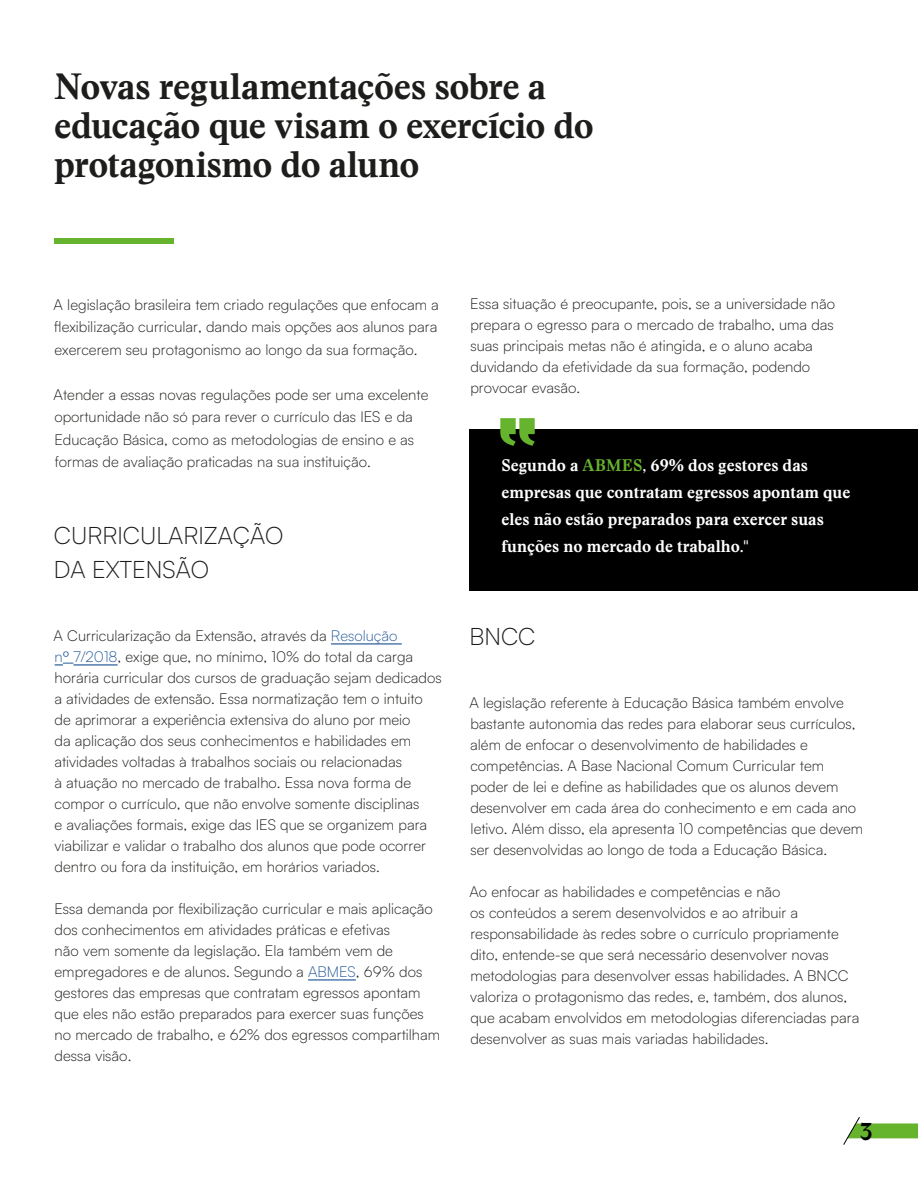
<style>
.page{position:relative;width:918px;height:1188px;background:#fff}
.page>*{position:absolute;margin:0;border:0;box-sizing:border-box;transform-origin:0 0}
.H1_-_30pt{font:700 36px/39px "Stanley";letter-spacing:-.02em;color:#1d1d1b}
.Body_-_10pt{font:300 24px "Satoshi";color:#1d1d1b}
.t1{font:700 24px "Stanley";color:#000}
.t2{font:700 16.5px/27px "Stanley";color:#fff}
.Body_-_10pt-2{font:300 15px/21px "Satoshi";color:#1d1d1b}
.s1{color:#275b9c}
.s2{font-family:"Poppins";color:#275b9c}
.s3{color:#66b32e}
</style>
<div class="page">
<svg style="left:843px;top:1117px;width:75px;height:28px"></svg>
<hr style="left:331px;top:643px;width:71px;height:2px;background:#275b9c">
<svg style="left:55px;top:663px;width:18px;height:3px"></svg>
<hr style="left:73px;top:664px;width:45px;height:2px;background:#275b9c">
<hr style="left:308px;top:979px;width:48px;height:2px;background:#275b9c">
<div style="left:54px;top:238px;width:120px;height:6px;background:#66b32e"></div>
<div style="left:470px;top:430px;width:448px;height:161px;background:#000"></div>
<svg style="left:500px;top:418px;width:35px;height:28px"></svg>
<p class="H1_-_30pt" style="left:54px;top:67px;width:541px">Novas regulamentações sobre a educação que visam o exercício do protagonismo do aluno</p>
<p class="Body_-_10pt-2" style="left:54px;top:292px;width:387px;line-height:22.5px;text-align:justify">A legislação brasileira tem criado regulações que enfocam a flexibilização curricular, dando mais opções aos alunos para exercerem seu protagonismo ao longo da sua formação.</p>
<p class="Body_-_10pt-2" style="left:54px;top:382px;width:376px;line-height:22.5px">Atender a essas novas regulações pode ser uma excelente oportunidade não só para rever o currículo das IES e da Educação Básica, como as metodologias de ensino e as formas de avaliação praticadas na sua instituição.</p>
<p class="Body_-_10pt" style="left:54px;top:520px;width:231px">CURRICULARIZAÇÃO</p>
<p class="Body_-_10pt" style="left:54px;top:554px;width:157px">DA EXTENSÃO</p>
<p class="Body_-_10pt-2" style="left:54px;top:625px;width:390px">A Curricularização da Extensão, através da <span class="s1">Resolução<br>n</span><span class="s2">º</span> <span class="s1">7/2018</span>, exige que, no mínimo, 10% do total da carga horária curricular dos cursos de graduação sejam dedicados a atividades de extensão. Essa normatização tem o intuito de aprimorar a experiência extensiva do aluno por meio<br>da aplicação dos seus conhecimentos e habilidades em atividades voltadas à trabalhos sociais ou relacionadas<br>à atuação no mercado de trabalho. Essa nova forma de compor o currículo, que não envolve somente disciplinas<br>e avaliações formais, exige das IES que se organizem para viabilizar e validar o trabalho dos alunos que pode ocorrer dentro ou fora da instituição, em horários variados.</p>
<p class="Body_-_10pt-2" style="left:54px;top:898px;width:387px">Essa demanda por flexibilização curricular e mais aplicação dos conhecimentos em atividades práticas e efetivas<br>não vem somente da legislação. Ela também vem de empregadores e de alunos. Segundo a <span class="s1">ABMES</span>, 69% dos gestores das empresas que contratam egressos apontam que eles não estão preparados para exercer suas funções no mercado de trabalho, e 62% dos egressos compartilham dessa visão.</p>
<p class="Body_-_10pt-2" style="left:470px;top:292px;width:366px">Essa situação é preocupante, pois, se a universidade não prepara o egresso para o mercado de trabalho, uma das suas principais metas não é atingida, e o aluno acaba duvidando da efetividade da sua formação, podendo provocar evasão.</p>
<p class="t2" style="left:501px;top:451px;width:350px">Segundo a <span class="s3">ABMES</span>, 69% dos gestores das empresas que contratam egressos apontam que eles não estão preparados para exercer suas funções no mercado de trabalho."</p>
<p class="Body_-_10pt" style="left:470px;top:621px;width:67px">BNCC</p>
<p class="Body_-_10pt-2" style="left:469px;top:691px;width:395px">A legislação referente à Educação Básica também envolve bastante autonomia das redes para elaborar seus currículos, além de enfocar o desenvolvimento de habilidades e competências. A Base Nacional Comum Curricular tem poder de lei e define as habilidades que os alunos devem desenvolver em cada área do conhecimento e em cada ano letivo. Além disso, ela apresenta 10 competências que devem ser desenvolvidas ao longo de toda a Educação Básica.</p>
<p class="Body_-_10pt-2" style="left:469px;top:880px;width:391px">Ao enfocar as habilidades e competências e não<br>os conteúdos a serem desenvolvidos e ao atribuir a responsabilidade às redes sobre o currículo propriamente dito, entende-se que será necessário desenvolver novas metodologias para desenvolver essas habilidades. A BNCC valoriza o protagonismo das redes, e, também, dos alunos, que acabam envolvidos em metodologias diferenciadas para desenvolver as suas mais variadas habilidades.</p>
<h2 class="t1" style="left:860px;top:1118px;width:15px">3</h2>
</div>
